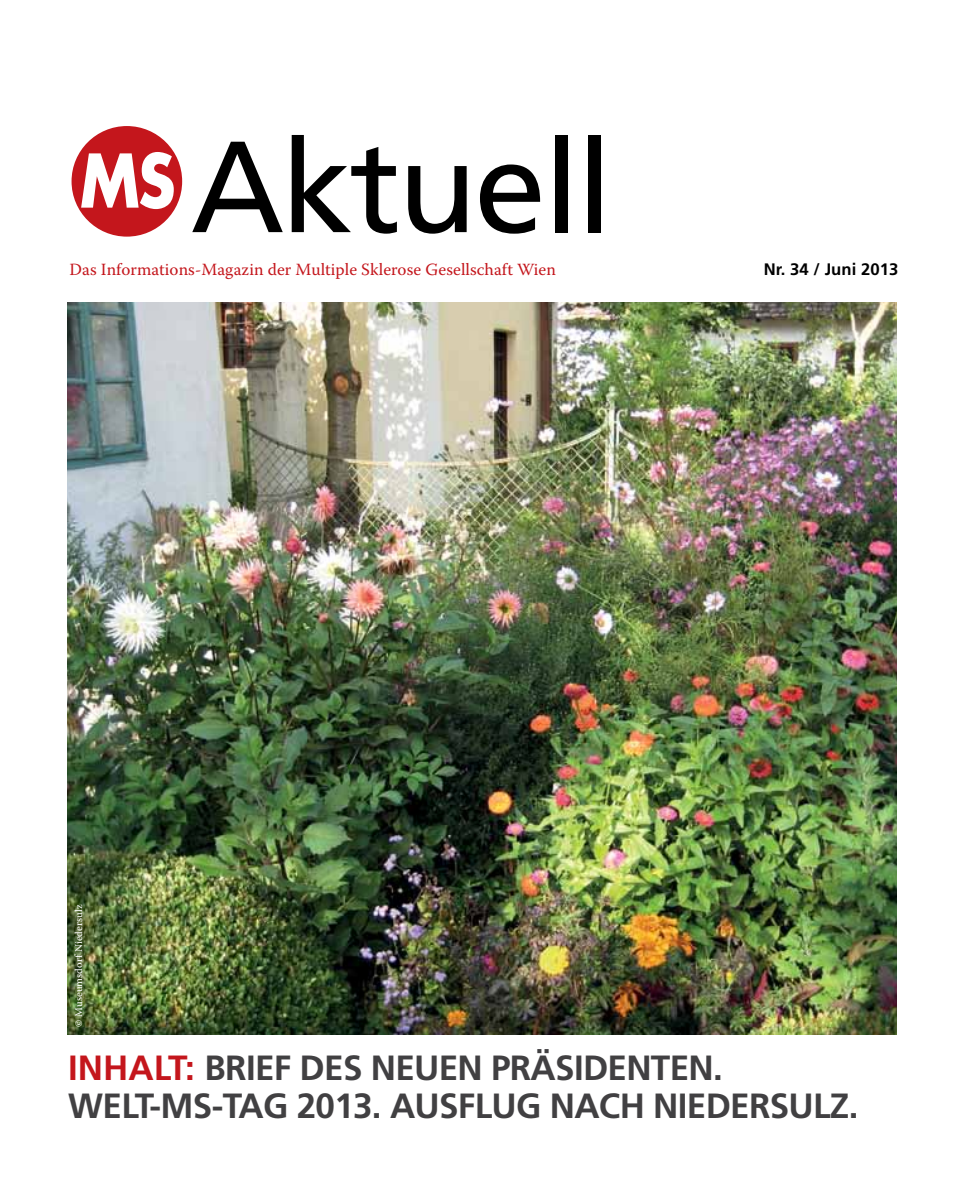
<style>
.page{position:relative;width:968px;height:1191px;background:#fff}
.page>*{position:absolute;margin:0;border:0;box-sizing:border-box;transform-origin:0 0}
.t1{font:129.5px "Frutiger";letter-spacing:-.025em;color:#000}
.t2{font:700 35px/38.5px "Frutiger";letter-spacing:-.02em;color:#414042}
.t3{font:17.15px "Warnock Pro";letter-spacing:.005em;color:#c4161c}
.t4{font:700 16.62px "Frutiger";letter-spacing:.005em;color:#000}
.t5{font:10.5px "Warnock Pro";letter-spacing:.005em;color:#fff}
.s1{color:#c4161c}
</style>
<div class="page">
<svg style="left:72px;top:126px;width:110px;height:111px"></svg>
<img style="left:68px;top:303px;width:828px;height:731px">
<h1 class="t1" style="left:191px;top:111px;width:423px">Aktuell</h1>
<p class="t3" style="left:69px;top:259px;width:488px">Das Informations-Magazin der Multiple Sklerose Gesellschaft Wien</p>
<p class="t4" style="left:763px;top:259px;width:136px">NR. 34 / JUNI 2013</p>
<p class="t5" style="left:72px;top:1026px;width:124px;rotate:-90deg">© Museumsdorf Niedersulz</p>
<p class="t2" style="left:68px;top:1048px;width:656px"><span class="s1">IN HALT:</span> BRIEF DES NEUEN PRÄSIDENTEN.<br>WELT-MS-TAG 2013. AUSFLUG NACH NIEDERSU</p>
<p class="t2" style="left:813px;top:1087px;width:47px">LZ.</p>
</div>
